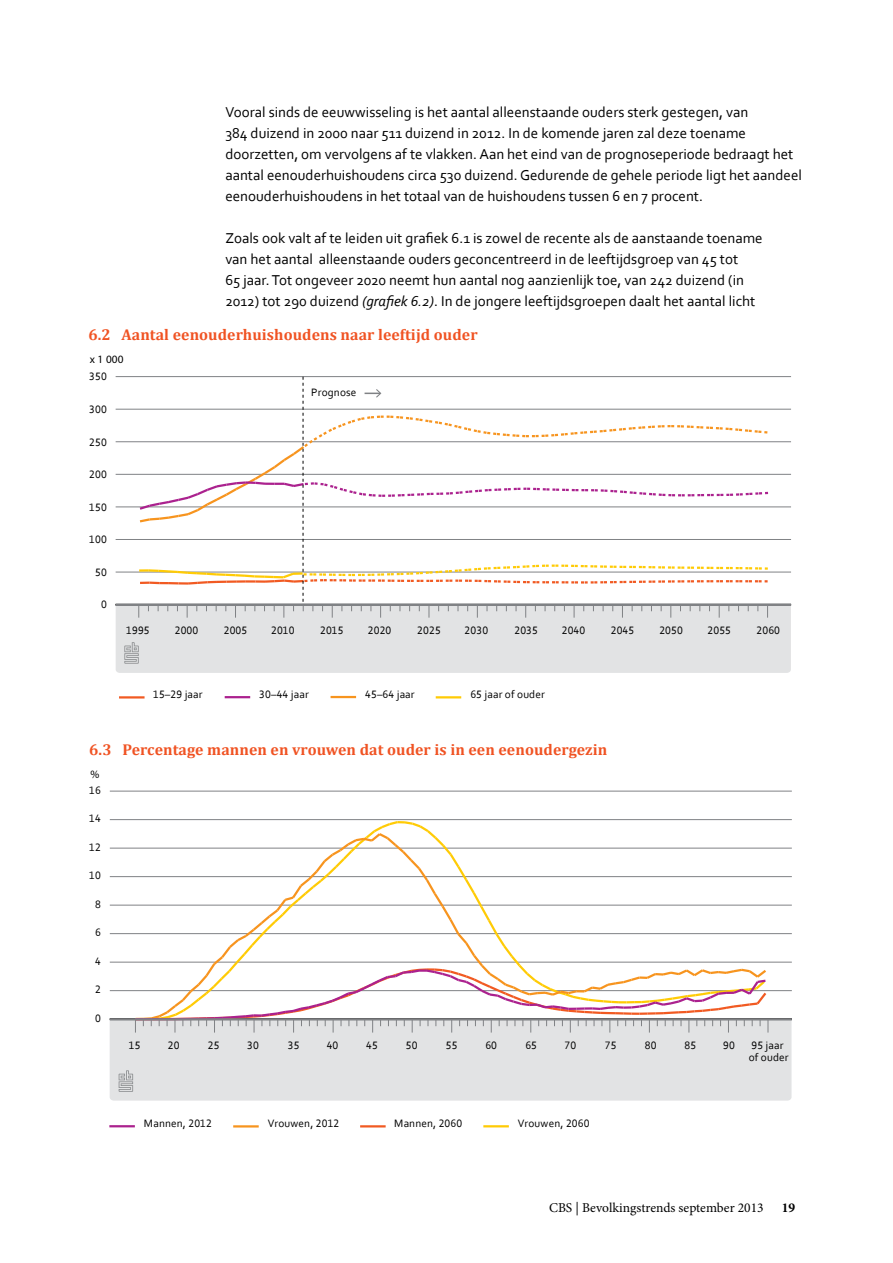
<style>
.page{position:relative;width:893px;height:1263px;background:#fff}
.page>*{position:absolute;margin:0;border:0;box-sizing:border-box;transform-origin:0 0}
.t1{font:700 15.75px "Cambria";letter-spacing:.005em;color:#f05323}
.t2{font:15px/21px "Corbel";color:#000}
.t3{font:13.5px "Minion Pro";color:#000}
.t4{font:700 13.5px "Minion Pro";color:#000}
.t5{font:11.25px/12px "Corbel";letter-spacing:.01em;color:#000}
.t6{font:11.25px "Myriad Pro";color:#000}
.s1{font-style:italic}
</style>
<div class="page">
<div style="left:116px;top:606px;width:675px;height:67px;background:#e2e3e4"></div>
<svg style="left:124px;top:642px;width:15px;height:22px"></svg>
<hr style="left:119px;top:696px;width:26px;height:2px;background:#f15a22">
<hr style="left:436px;top:696px;width:25px;height:2px;background:#ffcb05">
<hr style="left:116px;top:572px;width:675px;height:1px;background:#808285">
<hr style="left:116px;top:539px;width:675px;height:1px;background:#808285">
<hr style="left:116px;top:507px;width:675px;height:1px;background:#808285">
<hr style="left:116px;top:474px;width:675px;height:1px;background:#808285">
<hr style="left:116px;top:441px;width:675px;height:1px;background:#808285">
<hr style="left:116px;top:409px;width:675px;height:1px;background:#808285">
<hr style="left:116px;top:376px;width:675px;height:1px;background:#808285">
<hr style="left:225px;top:696px;width:25px;height:2px;background:#ab218e">
<hr style="left:331px;top:696px;width:25px;height:2px;background:#f7941e">
<svg style="left:137px;top:377px;width:633px;height:241px"></svg>
<hr style="left:116px;top:604px;width:675px;height:2px;background:#808285">
<div style="left:110px;top:1020px;width:681px;height:80px;background:#e2e3e4"></div>
<svg style="left:119px;top:1070px;width:14px;height:22px"></svg>
<hr style="left:109px;top:1125px;width:26px;height:2px;background:#ab218e">
<hr style="left:360px;top:1125px;width:26px;height:2px;background:#f15a22">
<hr style="left:483px;top:1125px;width:26px;height:2px;background:#ffcb05">
<hr style="left:110px;top:990px;width:682px;height:1px;background:#808285">
<hr style="left:110px;top:962px;width:682px;height:1px;background:#808285">
<hr style="left:110px;top:933px;width:682px;height:1px;background:#808285">
<hr style="left:110px;top:905px;width:682px;height:1px;background:#808285">
<hr style="left:110px;top:876px;width:682px;height:1px;background:#808285">
<hr style="left:110px;top:848px;width:682px;height:1px;background:#808285">
<hr style="left:110px;top:819px;width:682px;height:1px;background:#808285">
<hr style="left:110px;top:791px;width:682px;height:1px;background:#808285">
<hr style="left:233px;top:1125px;width:26px;height:2px;background:#f7941e">
<svg style="left:135px;top:819px;width:634px;height:213px"></svg>
<hr style="left:110px;top:1018px;width:682px;height:2px;background:#808285">
<p class="t2" style="left:225px;top:101px;width:578px">Vooral sinds de eeuwwisseling is het aantal alleenstaande ouders sterk gestegen, van<br>384 duizend in 2000 naar 511 duizend in 2012. In de komende jaren zal deze toename doorzetten, om vervolgens af te vlakken. Aan het eind van de prognoseperiode bedraagt het aantal eenouderhuishoudens circa 530 duizend. Gedurende de gehele periode ligt het aandeel eenouderhuishoudens in het totaal van de huishoudens tussen 6 en 7 procent.</p>
<p class="t2" style="left:225px;top:227px;width:539px">Zoals ook valt af te leiden uit grafiek 6.1 is zowel de recente als de aanstaande toename van het aantal alleenstaande ouders geconcentreerd in de leeftijdsgroep van 45 tot<br>65 jaar. Tot ongeveer 2020 neemt hun aantal nog aanzienlijk toe, van 242 duizend (in 2012) tot 290 duizend <span class="s1">(grafiek 6.2)</span>. In de jongere leeftijdsgroepen daalt het aantal licht</p>
<p class="t1" style="left:88px;top:325px;width:391px">6.2 Aantal eenouderhuishoudens naar leeftijd ouder</p>
<p class="t6" style="left:90px;top:352px;width:35px">x 1 000</p>
<p class="t5" style="left:89px;top:370px;width:19px">350</p>
<p class="t5" style="left:89px;top:403px;width:19px">300</p>
<p class="t5" style="left:89px;top:435px;width:19px">250</p>
<p class="t5" style="left:89px;top:468px;width:19px">200</p>
<p class="t5" style="left:89px;top:501px;width:19px">150</p>
<p class="t5" style="left:89px;top:533px;width:19px">100</p>
<p class="t5" style="left:95px;top:566px;width:13px">50</p>
<p class="t5" style="left:101px;top:598px;width:7px">0</p>
<p class="t5" style="left:311px;top:386px;width:47px">Prognose</p>
<p class="t5" style="left:126px;top:624px;width:25px">1995</p>
<p class="t5" style="left:175px;top:624px;width:25px">2000</p>
<p class="t5" style="left:224px;top:624px;width:25px">2005</p>
<p class="t5" style="left:271px;top:624px;width:25px">2010</p>
<p class="t5" style="left:320px;top:624px;width:25px">2015</p>
<p class="t5" style="left:368px;top:624px;width:25px">2020</p>
<p class="t5" style="left:417px;top:624px;width:25px">2025</p>
<p class="t5" style="left:465px;top:624px;width:25px">2030</p>
<p class="t5" style="left:514px;top:624px;width:25px">2035</p>
<p class="t5" style="left:562px;top:624px;width:25px">2040</p>
<p class="t5" style="left:611px;top:624px;width:25px">2045</p>
<p class="t5" style="left:659px;top:624px;width:25px">2050</p>
<p class="t5" style="left:708px;top:624px;width:25px">2055</p>
<p class="t5" style="left:757px;top:624px;width:25px">2060</p>
<p class="t5" style="left:153px;top:688px;width:51px">15–29 jaar</p>
<p class="t5" style="left:470px;top:688px;width:76px">65 jaar of ouder</p>
<p class="t5" style="left:259px;top:688px;width:51px">30–44 jaar</p>
<p class="t5" style="left:365px;top:688px;width:51px">45–64 jaar</p>
<p class="t1" style="left:89px;top:740px;width:520px">6.3 Percentage mannen en vrouwen dat ouder is in een eenoudergezin</p>
<p class="t6" style="left:91px;top:767px;width:10px">%</p>
<p class="t5" style="left:89px;top:784px;width:13px">16</p>
<p class="t5" style="left:89px;top:812px;width:13px">14</p>
<p class="t5" style="left:89px;top:840px;width:13px">12</p>
<p class="t5" style="left:89px;top:869px;width:13px">10</p>
<p class="t5" style="left:95px;top:898px;width:7px">8</p>
<p class="t5" style="left:95px;top:926px;width:7px">6</p>
<p class="t5" style="left:95px;top:955px;width:7px">4</p>
<p class="t5" style="left:95px;top:983px;width:7px">2</p>
<p class="t5" style="left:95px;top:1011px;width:7px">0</p>
<p class="t5" style="left:129px;top:1039px;width:13px">15</p>
<p class="t5" style="left:168px;top:1039px;width:13px">20</p>
<p class="t5" style="left:208px;top:1039px;width:13px">25</p>
<p class="t5" style="left:247px;top:1039px;width:13px">30</p>
<p class="t5" style="left:288px;top:1039px;width:13px">35</p>
<p class="t5" style="left:327px;top:1039px;width:13px">40</p>
<p class="t5" style="left:366px;top:1039px;width:13px">45</p>
<p class="t5" style="left:406px;top:1039px;width:13px">50</p>
<p class="t5" style="left:446px;top:1039px;width:13px">55</p>
<p class="t5" style="left:485px;top:1039px;width:13px">60</p>
<p class="t5" style="left:525px;top:1039px;width:13px">65</p>
<p class="t5" style="left:565px;top:1039px;width:13px">70</p>
<p class="t5" style="left:605px;top:1039px;width:13px">75</p>
<p class="t5" style="left:645px;top:1039px;width:13px">80</p>
<p class="t5" style="left:684px;top:1039px;width:13px">85</p>
<p class="t5" style="left:723px;top:1039px;width:13px">90</p>
<p class="t5" style="left:749px;top:1039px;width:41px">95 jaar of ouder</p>
<p class="t5" style="left:144px;top:1117px;width:69px">Mannen, 2012</p>
<p class="t5" style="left:394px;top:1117px;width:69px">Mannen, 2060</p>
<p class="t5" style="left:518px;top:1117px;width:73px">Vrouwen, 2060</p>
<p class="t5" style="left:268px;top:1117px;width:73px">Vrouwen, 2012</p>
<p class="t3" style="left:549px;top:1198px;width:216px">CBS | Bevolkingstrends september 2013</p>
<p class="t4" style="left:782px;top:1198px;width:15px">19</p>
</div>
